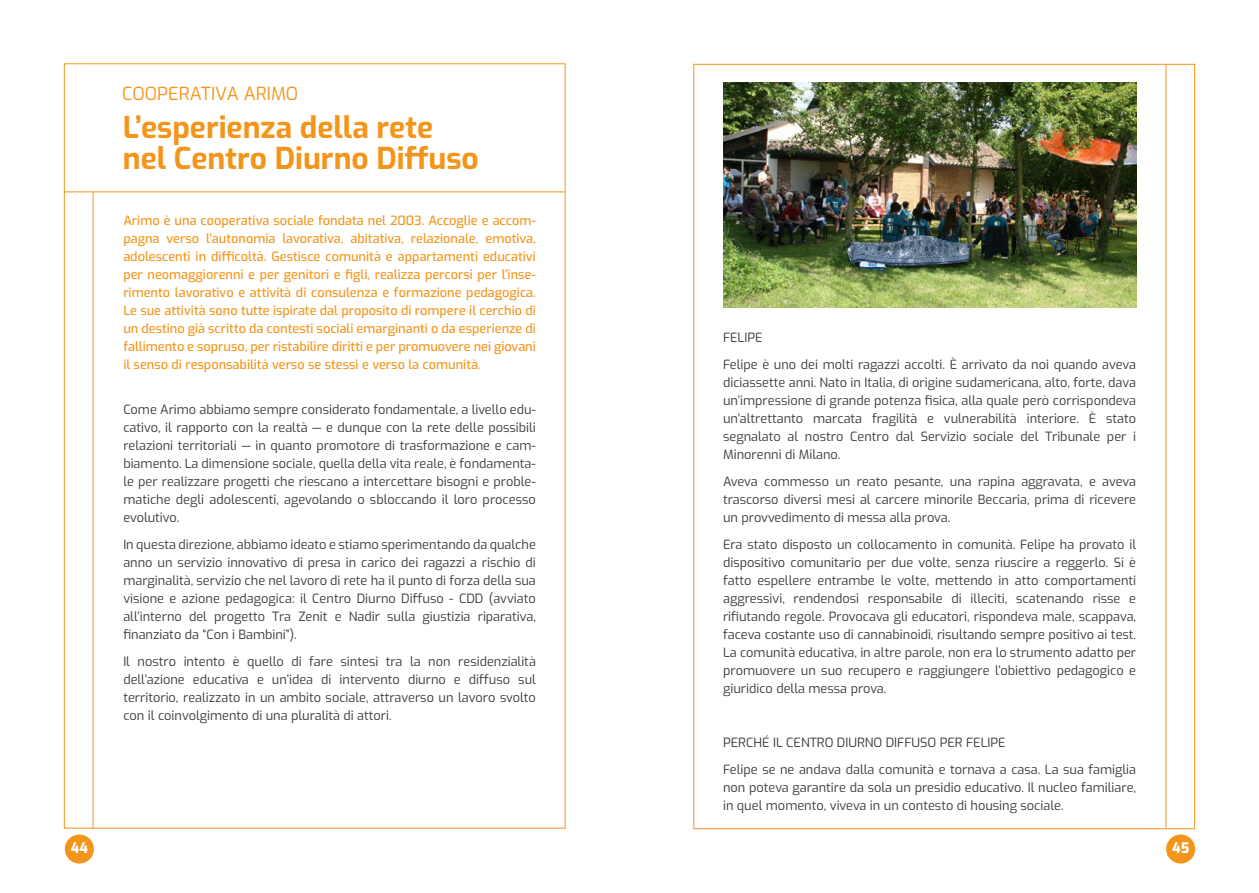
<style>
.page{position:relative;width:1259px;height:893px;background:#fff}
.page>*{position:absolute;margin:0;border:0;box-sizing:border-box;transform-origin:0 0}
.t1{font:700 30px/31.5px "Exo";color:#f4951b}
.t2{font:18px "Exo";color:#f4951b}
.t3{font:800 14.4px "Exo";color:#fff;scale:.93 1}
.t4{font:12.75px/18px "Exo";color:#3c3c3b;text-align:justify}
.t5{font:500 12.75px/18px "Exo";color:#f4951b;text-align:justify}
</style>
<div class="page">
<hr style="left:1165px;top:65px;width:1px;height:764px;background:#f4951b">
<div style="left:1166px;top:834px;width:29px;height:29px;background:#f4951b;border-radius:50%"></div>
<div style="left:64px;top:63px;width:501px;height:765px;background:#fff;border:1px solid #f4951b"></div>
<hr style="left:64px;top:192px;width:500px;height:1px;background:#f4951b">
<hr style="left:93px;top:192px;width:1px;height:636px;background:#f4951b">
<div style="left:65px;top:834px;width:29px;height:29px;background:#f4951b;border-radius:50%"></div>
<img style="left:723px;top:82px;width:413px;height:226px">
<h2 class="t2" style="left:122px;top:81px;width:177px">COOPERATIVA ARIMO</h2>
<h1 class="t1" style="left:123px;top:109px;width:357px">L’esperienza della rete nel Centro Diurno Diffuso</h1>
<p class="t5" style="left:123px;top:211px;width:414px">Arimo è una cooperativa sociale fondata nel 2003. Accoglie e accom&shy;pagna verso l’autonomia lavorativa, abitativa, relazionale, emotiva, adolescenti in difficoltà. Gestisce comunità e appartamenti educativi per neomaggiorenni e per genitori e figli, realizza percorsi per l’inse&shy;rimento lavorativo e attività di consulenza e formazione pedagogica.<br>Le sue attività sono tutte ispirate dal proposito di rompere il cerchio di un destino già scritto da contesti sociali emarginanti o da esperienze di fallimento e sopruso, per ristabilire diritti e per promuovere nei giovani il senso di responsabilità verso se stessi e verso la comunità.</p>
<p class="t4" style="left:123px;top:400px;width:414px">Come Arimo abbiamo sempre considerato fondamentale, a livello edu&shy;cativo, il rapporto con la realtà — e dunque con la rete delle possibili relazioni territoriali — in quanto promotore di trasformazione e cam&shy;biamento. La dimensione sociale, quella della vita reale, è fondamenta&shy;le per realizzare progetti che riescano a intercettare bisogni e proble&shy;matiche degli adolescenti, agevolando o sbloccando il loro processo evolutivo.</p>
<p class="t4" style="left:123px;top:535px;width:414px">In questa direzione, abbiamo ideato e stiamo sperimentando da qualche anno un servizio innovativo di presa in carico dei ragazzi a rischio di marginalità, servizio che nel lavoro di rete ha il punto di forza della sua visione e azione pedagogica: il Centro Diurno Diffuso - CDD (avviato all’interno del progetto Tra Zenit e Nadir sulla giustizia riparativa, finanziato da “Con i Bambini”).</p>
<p class="t4" style="left:123px;top:652px;width:414px">Il nostro intento è quello di fare sintesi tra la non residenzialità dell’azione educativa e un’idea di intervento diurno e diffuso sul territorio, realizzato in un ambito sociale, attraverso un lavoro svolto con il coinvolgimento di una pluralità di attori.</p>
<p class="t4" style="left:723px;top:323px;width:414px;line-height:27px">FELIPE<br>Felipe è uno dei molti ragazzi accolti. È arrivato da noi quando aveva</p>
<p class="t4" style="left:723px;top:373px;width:414px">diciassette anni. Nato in Italia, di origine sudamericana, alto, forte, dava un’impressione di grande potenza fisica, alla quale però corrispondeva un’altrettanto marcata fragilità e vulnerabilità interiore. È stato segnalato al nostro Centro dal Servizio sociale del Tribunale per i Minorenni di Milano.</p>
<p class="t4" style="left:723px;top:472px;width:414px">Aveva commesso un reato pesante, una rapina aggravata, e aveva trascorso diversi mesi al carcere minorile Beccaria, prima di ricevere un provvedimento di messa alla prova.</p>
<p class="t4" style="left:723px;top:535px;width:415px">Era stato disposto un collocamento in comunità. Felipe ha provato il dispositivo comunitario per due volte, senza riuscire a reggerlo. Si è fatto espellere entrambe le volte, mettendo in atto comportamenti aggressivi, rendendosi responsabile di illeciti, scatenando risse e rifiutando regole. Provocava gli educatori, rispondeva male, scappava, faceva costante uso di cannabinoidi, risultando sempre positivo ai test.<br>La comunità educativa, in altre parole, non era lo strumento adatto per promuovere un suo recupero e raggiungere l’obiettivo pedagogico e giuridico della messa prova.</p>
<p class="t4" style="left:723px;top:728px;width:414px;line-height:27px">PERCHÉ IL CENTRO DIURNO DIFFUSO PER FELIPE<br>Felipe se ne andava dalla comunità e tornava a casa. La sua famiglia</p>
<p class="t4" style="left:723px;top:778px;width:414px">non poteva garantire da sola un presidio educativo. Il nucleo familiare, in quel momento, viveva in un contesto di housing sociale.</p>
<p class="t3" style="left:71px;top:837px;width:20px">44</p>
<p class="t3" style="left:1172px;top:837px;width:20px">45</p>
</div>
